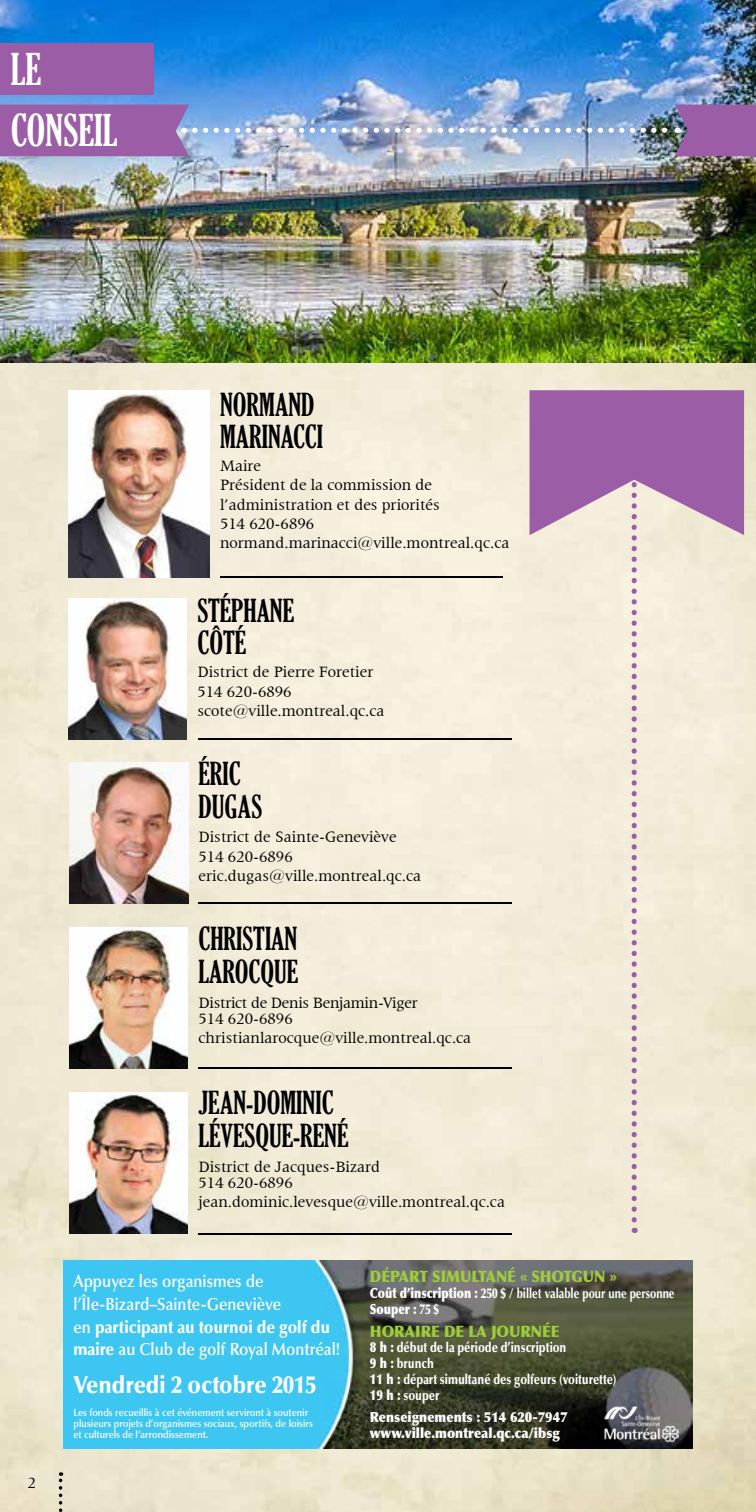
<style>
.page{position:relative;width:756px;height:1512px;background:#fff}
.page>*{position:absolute;margin:0;border:0;box-sizing:border-box;transform-origin:0 0}
.t1{font:extra-condensed 42px/61.2px "Gloucester";color:#fff}
.t2{font:extra-condensed 30.45px/32.2px "Gloucester";color:#000}
.t3{font:900 24.5px "Optima LT Std";color:#fff;scale:.9 1}
.t4{font:600 17.5px/22.8px "Optima LT Std";color:#fff;scale:.9 1}
.t5{font:16.1px/19.2px "Latin 725 BT";color:#000}
.t6{font:16.1px/16.1px "Latin 725 BT";letter-spacing:-.02em;color:#000}
.t7{font:900 15.75px "Optima LT Std";color:#9fcc3b;scale:.9 1}
.t8{font:15.75px "Latin 725 BT";color:#000}
.t9{font:900 14px/15.8px "Optima LT Std";color:#fff;scale:.8 1}
.t10{font:700 14px/15.8px "Optima LT Std";color:#fff;scale:.8 1}
.t11{font:900 14px/15.8px "Optima LT Std";color:#fff;scale:.9 1}
.t12{font:600 10.5px/11.2px "Optima LT Std";color:#fff;scale:.9 1}
.s1{font-weight:900}
.s2{font-style:inherit}
</style>
<div class="page">
<img style="left:0;top:362px;width:756px;height:1150px">
<img style="left:0;top:0;width:756px;height:362px">
<img style="left:0;top:105px;width:756px;height:51px">
<div style="left:0;top:43px;width:153px;height:51px;background:#9b5da5"></div>
<img style="left:69px;top:599px;width:118px;height:141px">
<img style="left:69px;top:391px;width:140px;height:187px">
<img style="left:69px;top:763px;width:120px;height:141px">
<img style="left:69px;top:928px;width:119px;height:140px">
<img style="left:69px;top:1092px;width:118px;height:142px">
<hr style="left:199px;top:738px;width:313px;height:1px;background:#000">
<hr style="left:220px;top:576px;width:283px;height:2px;background:#000">
<hr style="left:199px;top:902px;width:313px;height:2px;background:#000">
<hr style="left:199px;top:1067px;width:313px;height:1px;background:#000">
<hr style="left:199px;top:1233px;width:313px;height:1px;background:#000">
<svg style="left:530px;top:390px;width:214px;height:830px;background:#e5d6d0"></svg>
<img style="left:63px;top:1260px;width:630px;height:189px">
<img style="left:603px;top:1404px;width:76px;height:39px">
<svg style="left:59px;top:1472px;width:3px;height:40px"></svg>
<h1 class="t1" style="left:11px;top:39px;width:108px">LE<br>CONSEIL</h1>
<h2 class="t2" style="left:220px;top:389px;width:105px">NORMAND<br>MARINACCI</h2>
<p class="t5" style="left:220px;top:456px;width:291px">Maire<br>Président de la commission de l’administration et des priorités<br>514 620-6896 normand.marinacci@ville.montreal.qc.ca</p>
<h2 class="t2" style="left:197px;top:595px;width:98px">STÉPHANE<br>CÔTÉ</h2>
<p class="t5" style="left:197px;top:662px;width:189px">District de Pierre Foretier<br>514 620-6896 scote@ville.montreal.qc.ca</p>
<h2 class="t2" style="left:199px;top:758px;width:65px">ÉRIC<br>DUGAS</h2>
<p class="t5" style="left:199px;top:828px;width:224px">District de Sainte-Geneviève<br>514 620-6896 eric.dugas@ville.montreal.qc.ca</p>
<h2 class="t2" style="left:199px;top:923px;width:101px">CHRISTIAN<br>LAROCQUE</h2>
<p class="t6" style="left:199px;top:994px;width:221px">District de Denis Benjamin-Viger<br>514 620-6896</p>
<p class="t5" style="left:199px;top:1028px;width:274px">christianlarocque@ville.montreal.qc.ca</p>
<h2 class="t2" style="left:199px;top:1087px;width:151px">JEAN-DOMINIC<br>LÉVESQUE-RENÉ</h2>
<p class="t5" style="left:199px;top:1158px;width:183px;line-height:16.1px">District de Jacques-Bizard<br>514 620-6896</p>
<p class="t5" style="left:199px;top:1192px;width:308px">jean.dominic.levesque@ville.montreal.qc.ca</p>
<p class="t8" style="left:28px;top:1474px;width:10px">2</p>
<p class="t7" style="left:370px;top:1267px;width:276px">DÉPART SIMULTANÉ « SHOTGUN »</p>
<p class="t10" style="left:370px;top:1286px;width:382px"><span class="s1">Coût d’inscription :</span> <span class="s1">250 $</span> / billet valable pour une personne<br><span class="s1">Souper :</span> <span class="s1">75 $</span></p>
<p class="t7" style="left:370px;top:1321px;width:212px">HORAIRE DE LA JOURNÉE</p>
<p class="t9" style="left:370px;top:1340px;width:310px"><span class="s2">8 h :</span> début de la période d’inscription<br><span class="s2">9 h :</span> brunch<br><span class="s2">11 h :</span> départ simultané des golfeurs (voiturette)<br><span class="s2">19 h :</span> souper</p>
<p class="t4" style="left:74px;top:1270px;width:298px">Appuyez les organismes de l’Île-Bizard–Sainte-Geneviève<br>en <span class="s1">participant au tournoi de golf du maire</span> au Club de golf Royal Montréal!</p>
<h3 class="t3" style="left:73px;top:1370px;width:271px">Vendredi 2 octobre 2015</h3>
<p class="t12" style="left:74px;top:1407px;width:268px">Les fonds recueillis à cet événement serviront à soutenir plusieurs projets d’organismes sociaux, sportifs, de loisirs et culturels de l’arrondissement.</p>
<p class="t11" style="left:370px;top:1409px;width:221px">Renseignements : 514 620-7947 www.ville.montreal.qc.ca/ibsg</p>
</div>
